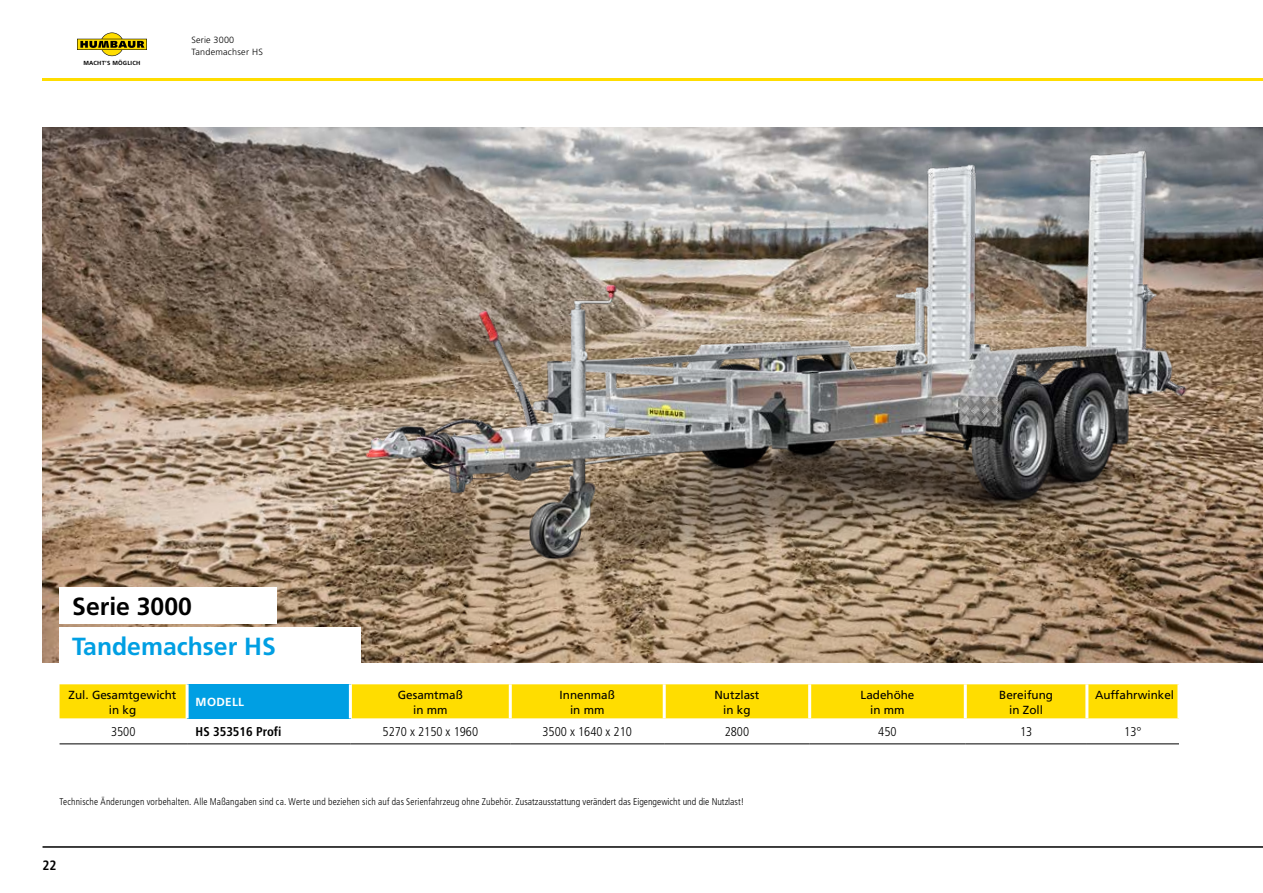
<style>
.page{position:relative;width:1263px;height:893px;background:#fff}
.page>*{position:absolute;margin:0;border:0;box-sizing:border-box;transform-origin:0 0}
.t1{font:24.75px "Frutiger LT 65 Bd";color:#009fe3}
.t2{font:24.75px "Frutiger LT 65 Bd";color:#000}
.t3{font:13.5px "Frutiger LT 67 Bd Cn";color:#000}
.t4{font:12.75px "Frutiger LT 47 Lt Cn";color:#000}
.t5{font:12.75px "Frutiger LT 67 Bd Cn";color:#000}
.t6{font:11.7px/15px "Frutiger LT 55 Rm";color:#000;text-align:center}
.t7{font:11.7px "Frutiger LT 65 Bd";letter-spacing:.03em;color:#fff}
.t8{font:9.75px "Frutiger LT 47 Lt Cn";letter-spacing:.015em;color:#000}
.t9{font:9px/12px "Frutiger LT 45 Lt";letter-spacing:.03em;color:#000}
.t10{font:700 5.85px "Frutiger";letter-spacing:.035em;color:#000}
</style>
<div class="page">
<img style="left:43px;top:128px;width:1220px;height:534px">
<div style="left:60px;top:627px;width:301px;height:36px;background:#fff"></div>
<div style="left:60px;top:587px;width:217px;height:36px;background:#fff"></div>
<div style="left:60px;top:684px;width:1117px;height:34px;background:#fd0"></div>
<div style="left:187px;top:684px;width:163px;height:34px;background:#009fe3"></div>
<hr style="left:186px;top:684px;width:3px;height:34px;background:#fff">
<hr style="left:349px;top:684px;width:3px;height:34px;background:#fff">
<hr style="left:509px;top:684px;width:3px;height:34px;background:#fff">
<hr style="left:663px;top:684px;width:3px;height:34px;background:#fff">
<hr style="left:808px;top:684px;width:3px;height:34px;background:#fff">
<hr style="left:964px;top:684px;width:3px;height:34px;background:#fff">
<hr style="left:1085px;top:684px;width:3px;height:34px;background:#fff">
<hr style="left:60px;top:743px;width:127px;height:1px;background:#000">
<hr style="left:187px;top:743px;width:163px;height:1px;background:#000">
<hr style="left:350px;top:743px;width:160px;height:1px;background:#000">
<hr style="left:510px;top:743px;width:154px;height:1px;background:#000">
<hr style="left:664px;top:743px;width:146px;height:1px;background:#000">
<hr style="left:810px;top:743px;width:155px;height:1px;background:#000">
<hr style="left:965px;top:743px;width:122px;height:1px;background:#000">
<hr style="left:1087px;top:743px;width:92px;height:1px;background:#000">
<hr style="left:43px;top:846px;width:1220px;height:2px;background:#000">
<hr style="left:43px;top:78px;width:1220px;height:3px;background:#fd0">
<svg style="left:77px;top:33px;width:70px;height:23px"></svg>
<img style="left:329px;top:127px;width:880px;height:522px">
<p class="t10" style="left:83px;top:59px;width:59px">MACHT’S MÖGLICH</p>
<p class="t9" style="left:192px;top:34px;width:73px">Serie 3000<br>Tandemachser HS</p>
<h1 class="t2" style="left:72px;top:592px;width:121px">Serie 3000</h1>
<h1 class="t1" style="left:72px;top:632px;width:205px">Tandemachser HS</h1>
<p class="t6" style="left:69px;top:687px;width:109px">Zul. Gesamtgewicht in kg</p>
<p class="t7" style="left:196px;top:695px;width:50px">MODELL</p>
<p class="t6" style="left:398px;top:687px;width:67px">Gesamtmaß in mm</p>
<p class="t6" style="left:560px;top:687px;width:57px">Innenmaß in mm</p>
<p class="t6" style="left:714px;top:687px;width:46px">Nutzlast in kg</p>
<p class="t6" style="left:860px;top:687px;width:55px">Ladehöhe in mm</p>
<p class="t6" style="left:999px;top:687px;width:55px">Bereifung in Zoll</p>
<p class="t6" style="left:1095px;top:687px;width:81px">Auffahrwinkel</p>
<h3 class="t4" style="left:111px;top:724px;width:26px">3500</h3>
<h3 class="t5" style="left:196px;top:724px;width:87px">HS 353516 Profi</h3>
<h3 class="t4" style="left:383px;top:724px;width:97px">5270 x 2150 x 1960</h3>
<h3 class="t4" style="left:542px;top:724px;width:91px">3500 x 1640 x 210</h3>
<h3 class="t4" style="left:725px;top:724px;width:26px">2800</h3>
<h3 class="t4" style="left:878px;top:724px;width:20px">450</h3>
<h3 class="t4" style="left:1020px;top:724px;width:14px">13</h3>
<h3 class="t4" style="left:1124px;top:724px;width:19px">13°</h3>
<p class="t8" style="left:60px;top:796px;width:686px">Technische Änderungen vorbehalten. Alle Maßangaben sind ca. Werte und beziehen sich auf das Serienfahrzeug ohne Zubehör. Zusatzausstattung verändert das Eigengewicht und die Nutzlast!</p>
<h2 class="t3" style="left:43px;top:857px;width:16px">22</h2>
</div>
